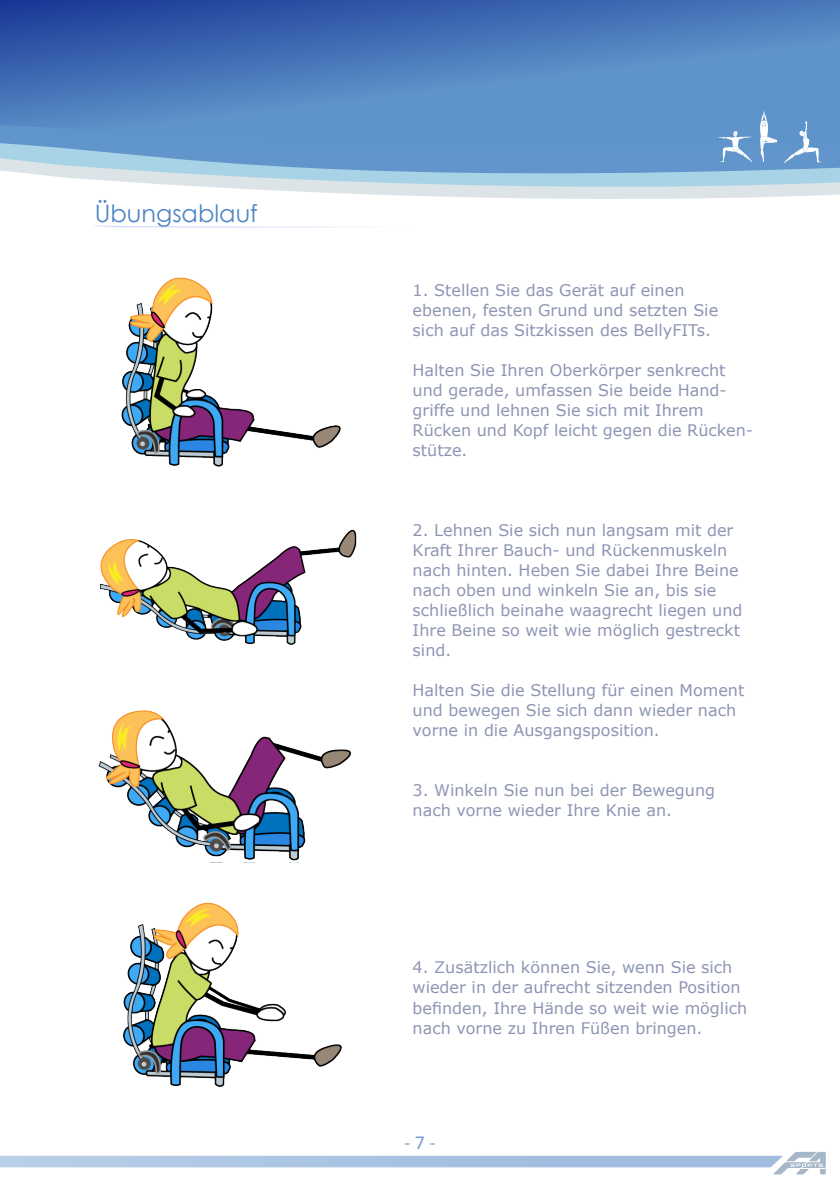
<style>
.page{position:relative;width:840px;height:1191px;background:#fff}
.page>*{position:absolute;margin:0;border:0;box-sizing:border-box;transform-origin:0 0}
.ueberschrift{font:24px "Century Gothic";color:#4d84c4}
.t1{font:20px "Calibri";color:#7fa0d3}
.Text_-_wichtig{font:16px/20px "Verdana";color:#8e95b4}
</style>
<div class="page">
<svg style="left:249px;top:189px;width:590px;height:10px;fill:#dce4e8"></svg>
<svg style="left:44px;top:175px;width:795px;height:14px;background:#c6dee9"></svg>
<svg style="left:0;top:146px;width:839px;height:29px;background:#7caad4"></svg>
<svg style="left:0;top:0;width:839px;height:146px;background:#4d7dbd"></svg>
<svg style="left:717px;top:131px;width:34px;height:31px"></svg>
<svg style="left:759px;top:111px;width:17px;height:51px"></svg>
<svg style="left:783px;top:121px;width:38px;height:42px;background:#77a4d2"></svg>
<svg style="left:0;top:1151px;width:825px;height:23px"></svg>
<svg style="left:94px;top:225px;width:240px;height:3px"></svg>
<img style="left:100px;top:529px;width:257px;height:116px">
<img style="left:98px;top:710px;width:254px;height:151px">
<img style="left:121px;top:277px;width:220px;height:190px">
<img style="left:123px;top:902px;width:219px;height:185px">
<p class="ueberschrift" style="left:95px;top:197px;width:164px">Übungsablauf</p>
<p class="Text_-_wichtig" style="left:412px;top:280px;width:307px">1. Stellen Sie das Gerät auf einen ebenen, festen Grund und setzten Sie sich auf das Sitzkissen des BellyFITs.</p>
<p class="Text_-_wichtig" style="left:412px;top:360px;width:342px">Halten Sie Ihren Oberkörper senkrecht und gerade, umfassen Sie beide Hand&shy;griffe und lehnen Sie sich mit Ihrem<br>Rücken und Kopf leicht gegen die Rücken&shy;stütze.</p>
<p class="Text_-_wichtig" style="left:412px;top:520px;width:331px">2. Lehnen Sie sich nun langsam mit der Kraft Ihrer Bauch- und Rückenmuskeln nach hinten. Heben Sie dabei Ihre Beine nach oben und winkeln Sie an, bis sie schließlich beinahe waagrecht liegen und Ihre Beine so weit wie möglich gestreckt sind.</p>
<p class="Text_-_wichtig" style="left:412px;top:680px;width:333px">Halten Sie die Stellung für einen Moment und bewegen Sie sich dann wieder nach vorne in die Ausgangsposition.</p>
<p class="Text_-_wichtig" style="left:412px;top:780px;width:304px">3. Winkeln Sie nun bei der Bewegung nach vorne wieder Ihre Knie an.</p>
<p class="Text_-_wichtig" style="left:412px;top:957px;width:336px">4. Zusätzlich können Sie, wenn Sie sich wieder in der aufrecht sitzenden Position befinden, Ihre Hände so weit wie möglich nach vorne zu Ihren Füßen bringen.</p>
<p class="t1" style="left:404px;top:1129px;width:33px">- 7 -</p>
</div>
